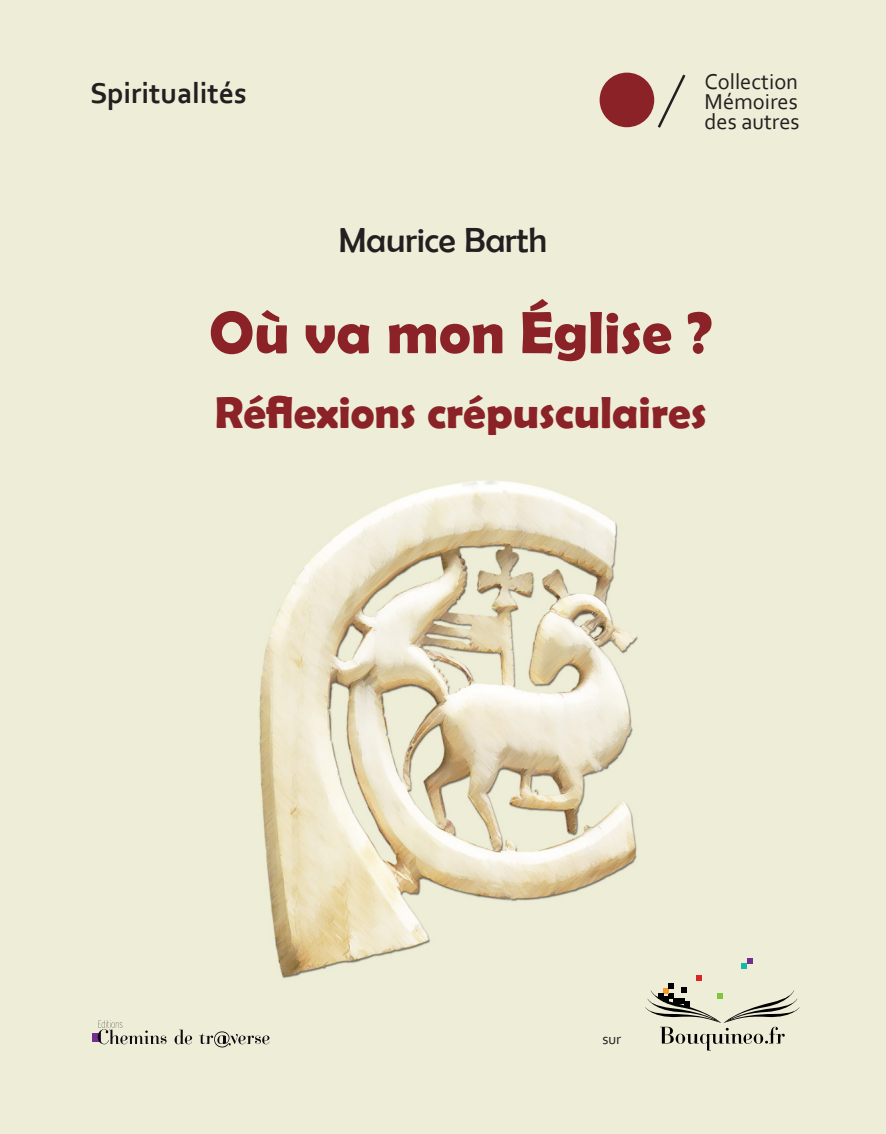
<style>
.page{position:relative;width:886px;height:1134px;background:#fff}
.page>*{position:absolute;margin:0;border:0;box-sizing:border-box;transform-origin:0 0}
.t1{font:700 60px "Berlin Sans FB Demi";color:#8a2227}
.t2{font:700 45px "Berlin Sans FB Demi";color:#8a2227}
.t3{font:35px "Berlin Sans FB";color:#231f20}
.t4{font:700 30px "Corbel";color:#231f20}
.t5{font:22.5px/20px "Corbel";color:#231f20;text-align:justify}
.t6{font:15px "Corbel";color:#231f20}
</style>
<div class="page">
<img style="left:0;top:0;width:886px;height:1134px">
<svg style="left:93px;top:1033px;width:5px;height:8px"></svg>
<svg style="left:175px;top:1029px;width:17px;height:15px"></svg>
<svg style="left:199px;top:1031px;width:70px;height:16px"></svg>
<svg style="left:98px;top:1020px;width:69px;height:24px;background:#cac8b7"></svg>
<svg style="left:742px;top:958px;width:10px;height:10px"></svg>
<svg style="left:642px;top:975px;width:160px;height:75px;background:#cfcebb"></svg>
<svg style="left:805px;top:1088px;width:7px;height:6px"></svg>
<div style="left:602px;top:75px;width:50px;height:50px;background:#8a2227;border-radius:50%"></div>
<div style="left:600px;top:73px;width:54px;height:54px;border:5px solid #8a2227;border-radius:50%"></div>
<svg style="left:655px;top:72px;width:33px;height:59px;background:#deddca"></svg>
<h3 class="t4" style="left:90px;top:75px;width:158px">Spiritualités</h3>
<h3 class="t3" style="left:339px;top:221px;width:210px">Maurice Barth</h3>
<p class="t5" style="left:704px;top:71px;width:97px">Collection Mémoires des autres</p>
<h1 class="t1" style="left:209px;top:298px;width:505px">Où va mon Église ?</h1>
<h2 class="t2" style="left:215px;top:387px;width:493px">Réflexions crépusculaires</h2>
<p class="t6" style="left:602px;top:1030px;width:20px">sur</p>
</div>
